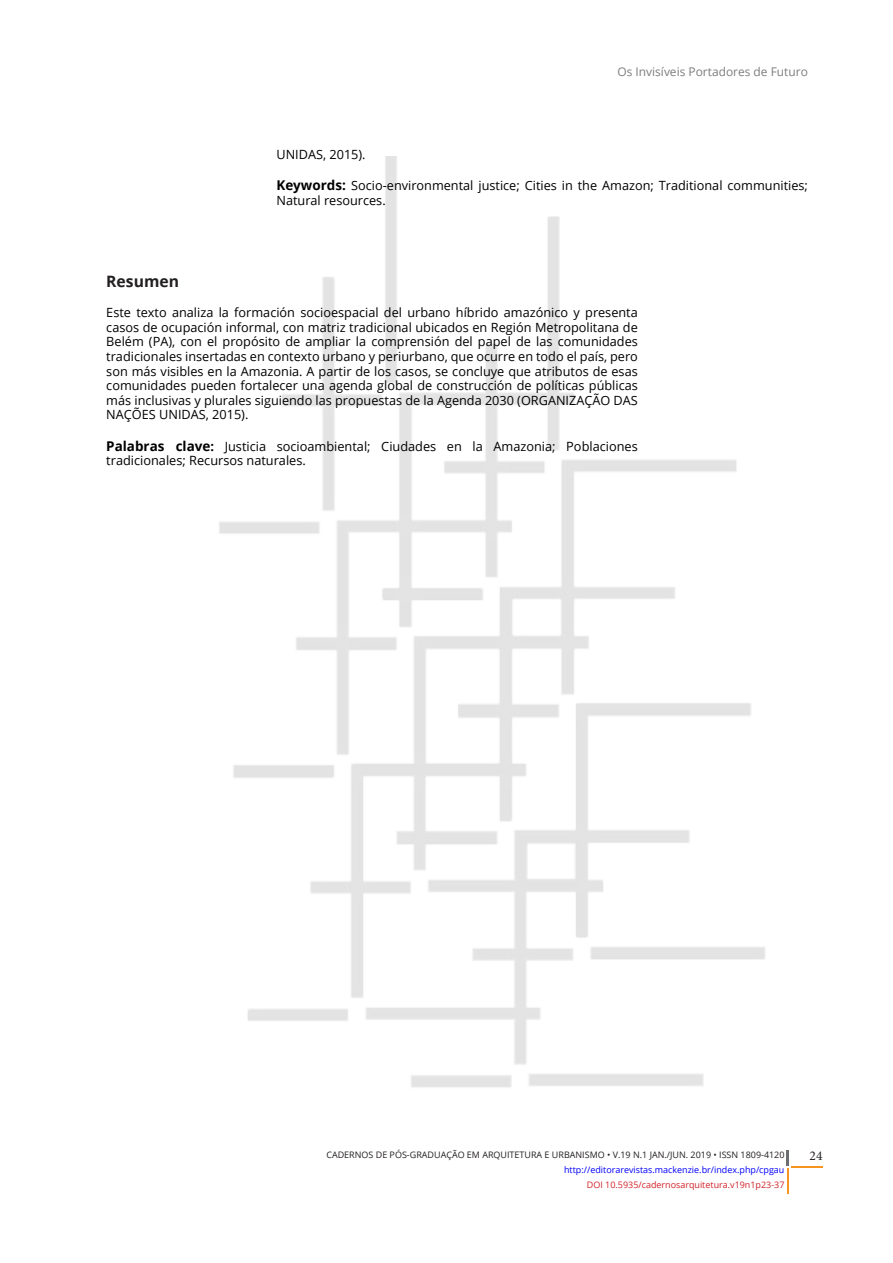
<style>
.page{position:relative;width:893px;height:1263px;background:#fff}
.page>*{position:absolute;margin:0;border:0;box-sizing:border-box;transform-origin:0 0}
.CPFAU-TítuloResumo_R{font:700 15.75px "Open Sans";color:#231f20}
.t1{font:13.5px "Minion Pro";color:#231f20}
.CPFAU-TítuloResumo_R-2{font:12.75px/14.5px "Open Sans";color:#000;text-align:justify}
.CPFAU-TítuloAbstract{font:12.75px/14.7px "Open Sans";color:#000}
.CPFAU-TítuloPortuguê{font:12px "Open Sans";color:#7d7d7d}
.t2{font:9px "Open Sans";color:#231f20}
.t3{font:9px "Open Sans";color:#00f}
.t4{font:9px "Open Sans";color:#d1232a}
.s1{font-weight:700;font-size:13.5px}
.s2{font-weight:700}
</style>
<div class="page">
<img style="left:219px;top:157px;width:546px;height:930px">
<svg style="left:787px;top:1150px;width:2px;height:15px"></svg>
<hr style="left:791px;top:1166px;width:31px;height:2px;background:#f7941e">
<hr style="left:787px;top:1168px;width:2px;height:26px;background:#f7941e">
<p class="CPFAU-TítuloPortuguê" style="left:617px;top:63px;width:192px">Os Invisíveis Portadores de Futuro</p>
<p class="CPFAU-TítuloAbstract" style="left:276px;top:146px;width:91px">UNIDAS, 2015).</p>
<p class="CPFAU-TítuloAbstract" style="left:276px;top:178px;width:533px"><span class="s1">Keywords:</span> Socio-environmental justice; Cities in the Amazon; Traditional communities;<br>Natural resources.</p>
<p class="CPFAU-TítuloResumo_R" style="left:106px;top:270px;width:74px">Resumen</p>
<p class="CPFAU-TítuloResumo_R-2" style="left:106px;top:305px;width:533px">Este texto analiza la formación socioespacial del urbano híbrido amazónico y presenta casos de ocupación informal, con matriz tradicional ubicados en Región Metropolitana de Belém (PA), con el propósito de ampliar la comprensión del papel de las comunidades tradicionales insertadas en contexto urbano y periurbano, que ocurre en todo el país, pero son más visibles en la Amazonia. A partir de los casos, se concluye que atributos de esas comunidades pueden fortalecer una agenda global de construcción de políticas públicas más inclusivas y plurales siguiendo las propuestas de la Agenda 2030 (ORGANIZAÇÃO DAS NAÇÕES UNIDAS, 2015).</p>
<p class="CPFAU-TítuloResumo_R-2" style="left:106px;top:438px;width:533px"><span class="s1">Palabras clave</span><span class="s2">:</span> Justicia socioambiental; Ciudades en la Amazonia; Poblaciones tradicionales; Recursos naturales.</p>
<p class="t2" style="left:326px;top:1148px;width:460px">CADERNOS DE PÓS-GRADUAÇÃO EM ARQUITETURA E URBANISMO • V.19 N.1 JAN./JUN. 2019 • ISSN 1809-4120</p>
<p class="t1" style="left:810px;top:1146px;width:14px">24</p>
<p class="t3" style="left:564px;top:1163px;width:222px">http://editorarevistas.mackenzie.br/index.php/cpgau</p>
<p class="t4" style="left:587px;top:1178px;width:199px">DOI 10.5935/cadernosarquitetura.v19n1p23-37</p>
</div>
